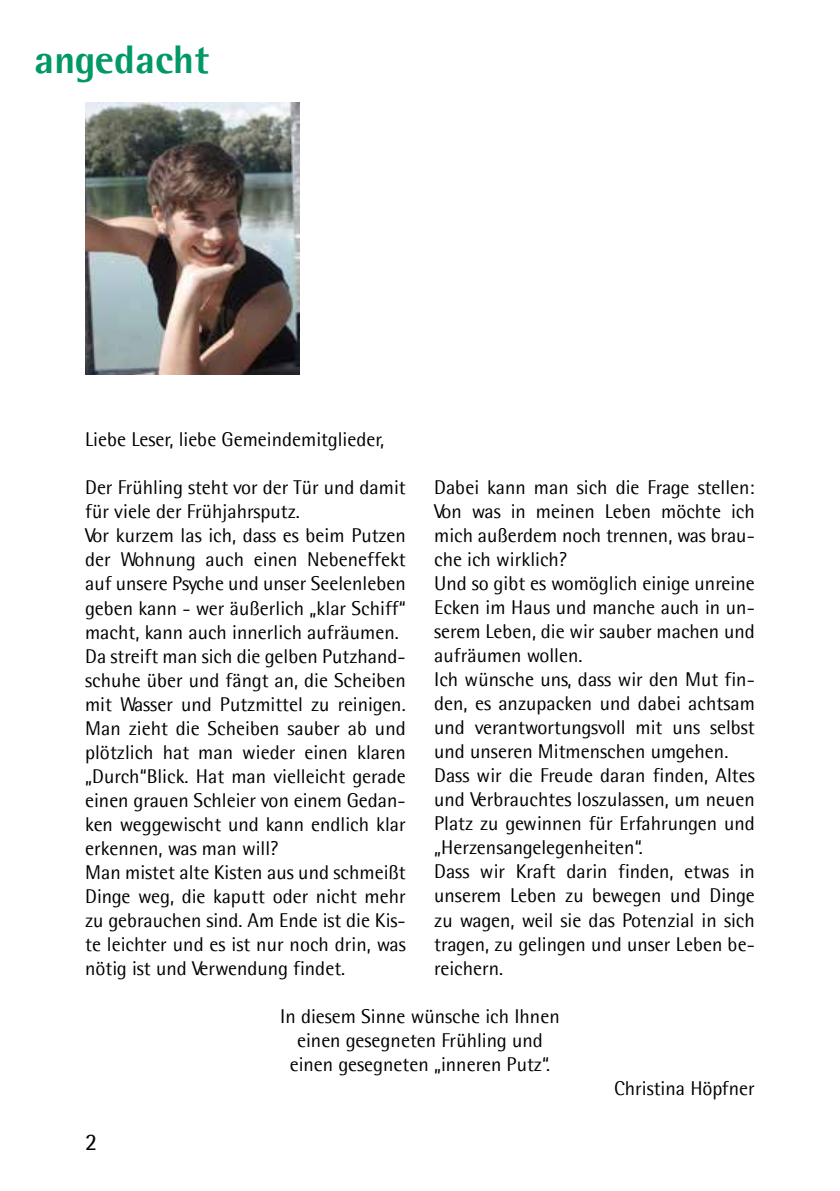
<style>
.page{position:relative;width:840px;height:1191px;background:#fff}
.page>*{position:absolute;margin:0;border:0;box-sizing:border-box;transform-origin:0 0}
.t1{font:700 40px "Agfa Rotis Semisans Ex";color:#009964}
.t2{font:24px "Agfa Rotis Semisans";color:#000}
.t3{font:20px/24px "Agfa Rotis Semisans";color:#000}
</style>
<div class="page">
<img style="left:85px;top:102px;width:214px;height:272px">
<h1 class="t1" style="left:34px;top:35px;width:177px">angedacht</h1>
<p class="t3" style="left:85px;top:427px;width:300px">Liebe Leser, liebe Gemeindemitglieder,</p>
<p class="t3" style="left:85px;top:475px;width:322px">Der Frühling steht vor der Tür und damit für viele der Frühjahrsputz.<br>Vor kurzem las ich, dass es beim Putzen der Wohnung auch einen Nebeneffekt auf unsere Psyche und unser Seelenleben geben kann - wer äußerlich „klar Schiff“ macht, kann auch innerlich aufräumen.<br>Da streift man sich die gelben Putzhand&shy;schuhe über und fängt an, die Scheiben mit Wasser und Putzmittel zu reinigen.<br>Man zieht die Scheiben sauber ab und plötzlich hat man wieder einen klaren „Durch“Blick. Hat man vielleicht gerade einen grauen Schleier von einem Gedan&shy;ken weggewischt und kann endlich klar erkennen, was man will?<br>Man mistet alte Kisten aus und schmeißt Dinge weg, die kaputt oder nicht mehr zu gebrauchen sind. Am Ende ist die Kis&shy;te leichter und es ist nur noch drin, was nötig ist und Verwendung findet.</p>
<p class="t3" style="left:434px;top:475px;width:322px">Dabei kann man sich die Frage stellen:<br>Von was in meinen Leben möchte ich mich außerdem noch trennen, was brau&shy;che ich wirklich?<br>Und so gibt es womöglich einige unreine Ecken im Haus und manche auch in un&shy;serem Leben, die wir sauber machen und aufräumen wollen.<br>Ich wünsche uns, dass wir den Mut fin&shy;den, es anzupacken und dabei achtsam und verantwortungsvoll mit uns selbst und unseren Mitmenschen umgehen.<br>Dass wir die Freude daran finden, Altes und Verbrauchtes loszulassen, um neuen Platz zu gewinnen für Erfahrungen und „Herzensangelegenheiten“.<br>Dass wir Kraft darin finden, etwas in unserem Leben zu bewegen und Dinge zu wagen, weil sie das Potenzial in sich tragen, zu gelingen und unser Leben be&shy;reichern.</p>
<p class="t3" style="left:280px;top:1003px;width:281px;text-align:center">In diesem Sinne wünsche ich Ihnen einen gesegneten Frühling und einen gesegneten „inneren Putz“.</p>
<p class="t3" style="left:613px;top:1075px;width:142px">Christina Höpfner</p>
<p class="t2" style="left:85px;top:1127px;width:14px">2</p>
</div>
